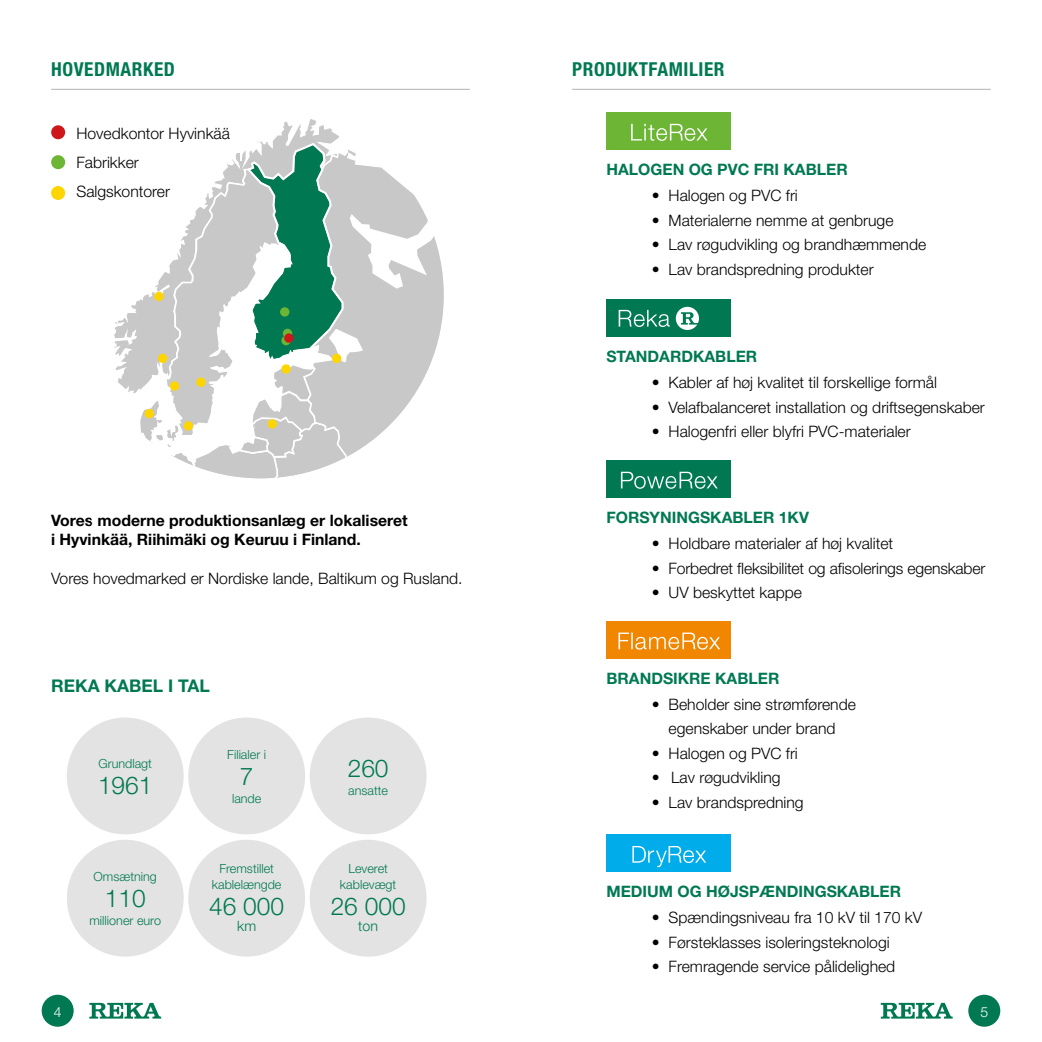
<style>
.page{position:relative;width:1042px;height:1042px;background:#fff}
.page>*{position:absolute;margin:0;border:0;box-sizing:border-box;transform-origin:0 0}
.t1{font:300 24.5px "Helvetica Neue";color:#007952}
.t2{font:700 condensed 19.25px "Helvetica Neue";letter-spacing:.03em;color:#007952}
.t3{font:700 17.5px "Helvetica Neue";color:#007952}
.t4{font:300 15.75px/29.4px "Helvetica Neue";color:#000}
.t5{font:700 15.75px "Helvetica Neue";color:#007952}
.t6{font:700 15.75px/19.2px "Helvetica Neue";color:#000}
.t7{font:300 14.17px "Helvetica Neue";color:#007952}
.t8{font:300 14px "Helvetica Neue";color:#fff}
.t9{font:300 12.6px/15.8px "Helvetica Neue";color:#007952;text-align:center}
</style>
<div class="page">
<div style="left:968px;top:994px;width:32px;height:32px;background:#007952;border-radius:50%"></div>
<div style="left:42px;top:994px;width:32px;height:32px;background:#007952;border-radius:50%"></div>
<svg style="left:89px;top:1003px;width:72px;height:15px"></svg>
<svg style="left:881px;top:1003px;width:71px;height:15px"></svg>
<hr style="left:572px;top:89px;width:419px;height:1px;background:#b3b2b2">
<div style="left:310px;top:717px;width:116px;height:117px;background:#e3e3e3;border-radius:50%"></div>
<div style="left:67px;top:840px;width:117px;height:116px;background:#e3e3e3;border-radius:50%"></div>
<svg style="left:257px;top:119px;width:82px;height:23px"></svg>
<svg style="left:363px;top:165px;width:81px;height:282px"></svg>
<svg style="left:114px;top:142px;width:249px;height:336px"></svg>
<svg style="left:281px;top:336px;width:10px;height:9px"></svg>
<div style="left:283px;top:329px;width:9px;height:9px;background:#6cb535;border-radius:50%"></div>
<div style="left:280px;top:307px;width:9px;height:10px;background:#6cb535;border-radius:50%"></div>
<svg style="left:284px;top:333px;width:10px;height:10px"></svg>
<div style="left:154px;top:292px;width:10px;height:9px;background:#ffd500;border-radius:50%"></div>
<div style="left:158px;top:354px;width:9px;height:9px;background:#ffd500;border-radius:50%"></div>
<div style="left:332px;top:354px;width:9px;height:9px;background:#ffd500;border-radius:50%"></div>
<svg style="left:281px;top:364px;width:10px;height:10px"></svg>
<div style="left:267px;top:419px;width:10px;height:9px;background:#ffd500;border-radius:50%"></div>
<div style="left:184px;top:421px;width:9px;height:10px;background:#ffd500;border-radius:50%"></div>
<div style="left:145px;top:409px;width:9px;height:9px;background:#ffd500;border-radius:50%"></div>
<div style="left:170px;top:381px;width:9px;height:10px;background:#ffd500;border-radius:50%"></div>
<div style="left:196px;top:377px;width:10px;height:10px;background:#ffd500;border-radius:50%"></div>
<hr style="left:51px;top:89px;width:419px;height:1px;background:#b3b2b2">
<div style="left:188px;top:717px;width:117px;height:117px;background:#e3e3e3;border-radius:50%"></div>
<div style="left:51px;top:125px;width:14px;height:14px;background:#cd171a;border-radius:50%"></div>
<div style="left:51px;top:155px;width:14px;height:14px;background:#6cb535;border-radius:50%"></div>
<div style="left:51px;top:186px;width:14px;height:14px;background:#ffd500;border-radius:50%"></div>
<div style="left:67px;top:717px;width:117px;height:117px;background:#e3e3e3;border-radius:50%"></div>
<div style="left:188px;top:840px;width:117px;height:116px;background:#e3e3e3;border-radius:50%"></div>
<div style="left:310px;top:840px;width:116px;height:116px;background:#e3e3e3;border-radius:50%"></div>
<div style="left:606px;top:835px;width:124px;height:37px;background:#00ace9"></div>
<svg style="left:632px;top:846px;width:74px;height:21px"></svg>
<div style="left:606px;top:460px;width:124px;height:38px;background:#007952"></div>
<svg style="left:621px;top:472px;width:97px;height:17px"></svg>
<div style="left:606px;top:621px;width:124px;height:38px;background:#f18700"></div>
<svg style="left:618px;top:632px;width:102px;height:17px"></svg>
<div style="left:606px;top:300px;width:124px;height:37px;background:#007952"></div>
<svg style="left:619px;top:310px;width:51px;height:17px"></svg>
<svg style="left:676px;top:307px;width:23px;height:23px"></svg>
<div style="left:606px;top:113px;width:124px;height:37px;background:#6cb535"></div>
<svg style="left:631px;top:124px;width:76px;height:17px"></svg>
<p class="t2" style="left:51px;top:58px;width:125px">HOVEDMARKED</p>
<p class="t4" style="left:76px;top:118px;width:155px">Hovedkontor Hyvinkää<br>Fabrikker<br>Salgskontorer</p>
<p class="t6" style="left:51px;top:510px;width:358px">Vores moderne produktionsanlæg er lokaliseret i Hyvinkää, Riihimäki og Keuruu i Finland.</p>
<p class="t4" style="left:51px;top:563px;width:413px">Vores hovedmarked er Nordiske lande, Baltikum og Rusland.</p>
<p class="t3" style="left:51px;top:675px;width:160px">REKA KABEL I TAL</p>
<p class="t9" style="left:98px;top:755px;width:55px">Grundlagt</p>
<h1 class="t1" style="left:98px;top:770px;width:56px">1961</h1>
<p class="t9" style="left:227px;top:746px;width:40px">Filialer i</p>
<h1 class="t1" style="left:240px;top:761px;width:15px">7</h1>
<p class="t9" style="left:232px;top:790px;width:31px">lande</p>
<p class="t9" style="left:94px;top:868px;width:65px">Omsætning</p>
<h1 class="t1" style="left:105px;top:883px;width:42px">110</h1>
<p class="t9" style="left:90px;top:913px;width:73px">millioner euro</p>
<p class="t9" style="left:212px;top:860px;width:71px">Fremstillet kablelængde</p>
<h1 class="t1" style="left:209px;top:891px;width:76px">46 000</h1>
<p class="t7" style="left:237px;top:917px;width:20px">km</p>
<h1 class="t1" style="left:348px;top:753px;width:42px">260</h1>
<p class="t9" style="left:348px;top:782px;width:41px">ansatte</p>
<p class="t9" style="left:340px;top:860px;width:58px">Leveret kablevægt</p>
<h1 class="t1" style="left:331px;top:891px;width:76px">26 000</h1>
<p class="t7" style="left:358px;top:917px;width:21px">ton</p>
<p class="t2" style="left:572px;top:58px;width:154px">PRODUKTFAMILIER</p>
<p class="t5" style="left:606px;top:159px;width:243px">HALOGEN OG PVC FRI KABLER</p>
<p class="t4" style="left:652px;top:180px;width:147px">• Halogen og PVC fri</p>
<p class="t4" style="left:652px;top:205px;width:243px">• Materialerne nemme at genbruge</p>
<p class="t4" style="left:652px;top:229px;width:276px">• Lav røgudvikling og brandhæmmende</p>
<p class="t4" style="left:652px;top:254px;width:223px">• Lav brandspredning produkter</p>
<p class="t5" style="left:606px;top:346px;width:152px">STANDARDKABLER</p>
<p class="t4" style="left:652px;top:367px;width:287px">• Kabler af høj kvalitet til forskellige formål</p>
<p class="t4" style="left:652px;top:392px;width:334px">• Velafbalanceret installation og driftsegenskaber</p>
<p class="t4" style="left:652px;top:416px;width:260px">• Halogenfri eller blyfri PVC-materialer</p>
<p class="t5" style="left:606px;top:507px;width:204px">FORSYNINGSKABLER 1KV</p>
<p class="t4" style="left:652px;top:528px;width:243px">• Holdbare materialer af høj kvalitet</p>
<p class="t4" style="left:652px;top:553px;width:335px">• Forbedret fleksibilitet og afisolerings egenskaber</p>
<p class="t4" style="left:652px;top:577px;width:151px">• UV beskyttet kappe</p>
<p class="t5" style="left:606px;top:668px;width:174px">BRANDSIKRE KABLER</p>
<p class="t4" style="left:652px;top:692px;width:205px;line-height:24.5px;text-align:center">• Beholder sine strømførende egenskaber under brand</p>
<p class="t4" style="left:652px;top:738px;width:147px">• Halogen og PVC fri</p>
<p class="t4" style="left:652px;top:763px;width:130px">• Lav røgudvikling</p>
<p class="t4" style="left:652px;top:787px;width:153px">• Lav brandspredning</p>
<p class="t5" style="left:606px;top:881px;width:296px">MEDIUM OG HØJSPÆNDINGSKABLER</p>
<p class="t4" style="left:652px;top:902px;width:272px">• Spændingsniveau fra 10 kV til 170 kV</p>
<p class="t4" style="left:652px;top:927px;width:239px">• Førsteklasses isoleringsteknologi</p>
<p class="t4" style="left:652px;top:951px;width:245px">• Fremragende service pålidelighed</p>
<p class="t8" style="left:54px;top:1003px;width:9px">4</p>
<p class="t8" style="left:980px;top:1003px;width:9px">5</p>
</div>
